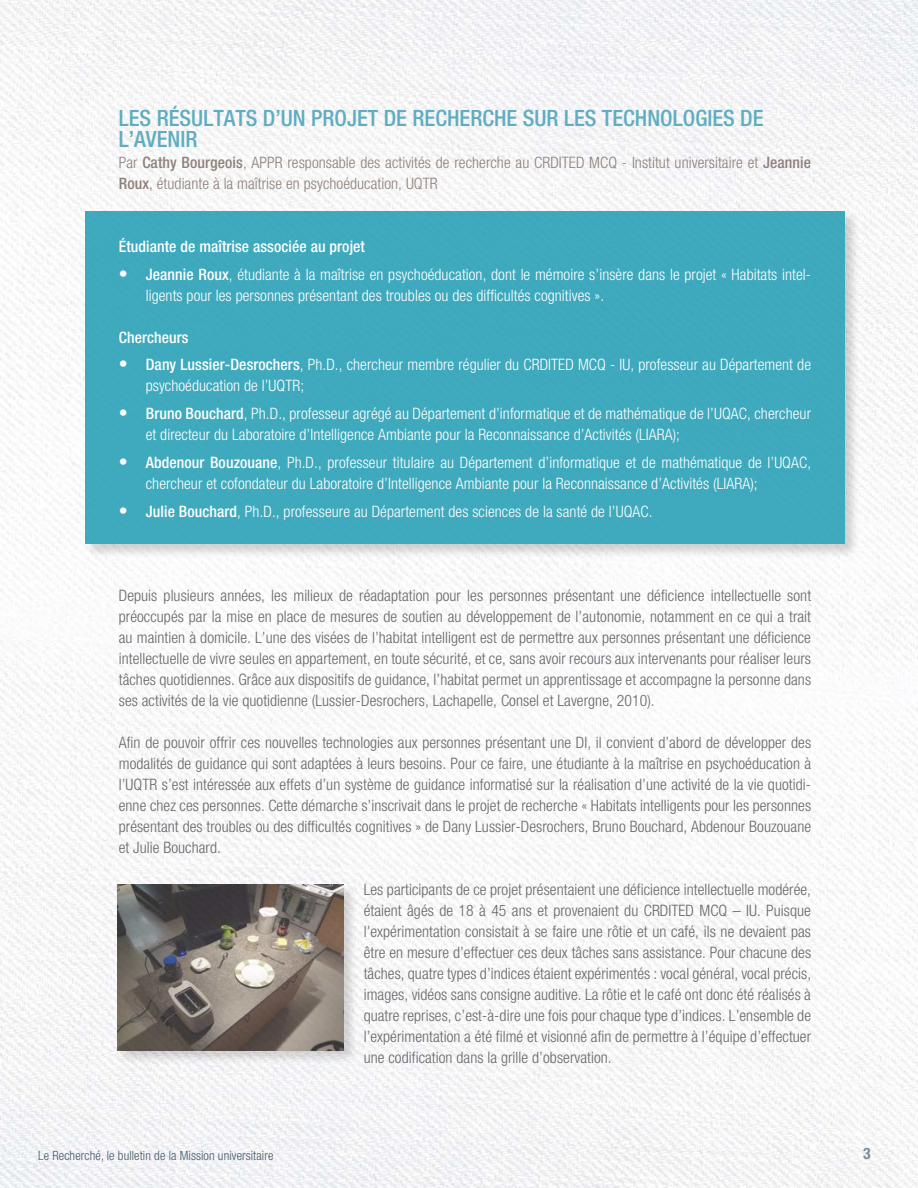
<style>
.page{position:relative;width:918px;height:1188px;background:#fff}
.page>*{position:absolute;margin:0;border:0;box-sizing:border-box;transform-origin:0 0}
.t1{font:500 condensed 22.5px/21px "Helvetica Neue";color:#60adc1}
.t2{font:300 condensed 15.75px/21px "Helvetica Neue";letter-spacing:.005em;color:#66676a;text-align:justify}
.t3{font:300 condensed 15.75px/21px "Helvetica Neue";letter-spacing:.005em;color:#fff}
.t4{font:300 condensed 15.75px/21px "Helvetica Neue";letter-spacing:.005em;color:#8e8079}
.t5{font:500 condensed 15.75px "Helvetica Neue";letter-spacing:.005em;color:#fff}
.t6{font:700 condensed 15.75px "Helvetica Neue";color:#778b9a}
.t7{font:300 condensed 12.75px "Helvetica Neue LT Com";letter-spacing:.01em;color:#425a69}
.s1{font-weight:500}
.s2{font-weight:500;font-size:18px}
</style>
<div class="page">
<img style="left:0;top:0;width:918px;height:1188px">
<div style="left:83px;top:210px;width:777px;height:349px;background:#000;opacity:.22"></div>
<div style="left:85px;top:212px;width:760px;height:332px;background:#3fa9bd"></div>
<div style="left:116px;top:883px;width:243px;height:182px;background:#000;opacity:.21"></div>
<img style="left:118px;top:885px;width:225px;height:165px">
<h1 class="t1" style="left:119px;top:107px;width:646px">LES RÉSULTATS D’UN PROJET DE RECHERCHE SUR LES TECHNOLOGIES DE<br>L’AVENIR</h1>
<p class="t4" style="left:119px;top:152px;width:694px">Par <span class="s1">Cathy Bourgeois</span>, APPR responsable des activités de recherche au CRDITED MCQ - Institut universitaire et <span class="s1">Jeannie<br>Roux</span>, étudiante à la maîtrise en psychoéducation, UQTR</p>
<p class="t5" style="left:119px;top:237px;width:248px">Étudiante de maîtrise associée au projet</p>
<p class="t3" style="left:146px;top:264px;width:667px;text-indent:-27px"><span class="s2">•</span> <span class="s1">Jeannie Roux</span>, étudiante à la maîtrise en psychoéducation, dont le mémoire s’insère dans le projet « Habitats intel&shy;ligents pour les personnes présentant des troubles ou des difficultés cognitives ».</p>
<p class="t5" style="left:119px;top:328px;width:71px">Chercheurs</p>
<p class="t3" style="left:146px;top:354px;width:667px;text-indent:-27px"><span class="s2">•</span> <span class="s1">Dany Lussier-Desrochers</span>, Ph.D., chercheur membre régulier du CRDITED MCQ - IU, professeur au Département de psychoéducation de l’UQTR;</p>
<p class="t3" style="left:146px;top:403px;width:667px;text-indent:-27px"><span class="s2">•</span> <span class="s1">Bruno Bouchard</span>, Ph.D., professeur agrégé au Département d’informatique et de mathématique de l’UQAC, chercheur et directeur du Laboratoire d’Intelligence Ambiante pour la Reconnaissance d’Activités (LIARA);</p>
<p class="t3" style="left:146px;top:452px;width:667px;text-indent:-27px"><span class="s2">•</span> <span class="s1">Abdenour Bouzouane</span>, Ph.D., professeur titulaire au Département d’informatique et de mathématique de l’UQAC, chercheur et cofondateur du Laboratoire d’Intelligence Ambiante pour la Reconnaissance d’Activités (LIARA);</p>
<p class="t3" style="left:119px;top:501px;width:535px"><span class="s2">•</span> <span class="s1">Julie Bouchard</span>, Ph.D., professeure au Département des sciences de la santé de l’UQAC.</p>
<p class="t2" style="left:119px;top:585px;width:694px">Depuis plusieurs années, les milieux de réadaptation pour les personnes présentant une déficience intellectuelle sont préoccupés par la mise en place de mesures de soutien au développement de l’autonomie, notamment en ce qui a trait au maintien à domicile. L’une des visées de l’habitat intelligent est de permettre aux personnes présentant une déficience intellectuelle de vivre seules en appartement, en toute sécurité, et ce, sans avoir recours aux intervenants pour réaliser leurs tâches quotidiennes. Grâce aux dispositifs de guidance, l’habitat permet un apprentissage et accompagne la personne dans ses activités de la vie quotidienne (Lussier-Desrochers, Lachapelle, Consel et Lavergne, 2010).</p>
<p class="t2" style="left:119px;top:732px;width:694px">Afin de pouvoir offrir ces nouvelles technologies aux personnes présentant une DI, il convient d’abord de développer des modalités de guidance qui sont adaptées à leurs besoins. Pour ce faire, une étudiante à la maîtrise en psychoéducation à l’UQTR s’est intéressée aux effets d’un système de guidance informatisé sur la réalisation d’une activité de la vie quotidi&shy;enne chez ces personnes. Cette démarche s’inscrivait dans le projet de recherche « Habitats intelligents pour les personnes présentant des troubles ou des difficultés cognitives » de Dany Lussier-Desrochers, Bruno Bouchard, Abdenour Bouzouane et Julie Bouchard.</p>
<p class="t2" style="left:364px;top:879px;width:449px">Les participants de ce projet présentaient une déficience intellectuelle modérée, étaient âgés de 18 à 45 ans et provenaient du CRDITED MCQ – IU. Puisque l’expérimentation consistait à se faire une rôtie et un café, ils ne devaient pas être en mesure d’effectuer ces deux tâches sans assistance. Pour chacune des tâches, quatre types d’indices étaient expérimentés : vocal général, vocal précis, images, vidéos sans consigne auditive. La rôtie et le café ont donc été réalisés à quatre reprises, c’est-à-dire une fois pour chaque type d’indices. L’ensemble de l’expérimentation a été filmé et visionné afin de permettre à l’équipe d’effectuer une codification dans la grille d’observation.</p>
<p class="t7" style="left:38px;top:1148px;width:237px">Le Recherché, le bulletin de la Mission universitaire</p>
<p class="t6" style="left:863px;top:1144px;width:9px">3</p>
</div>
